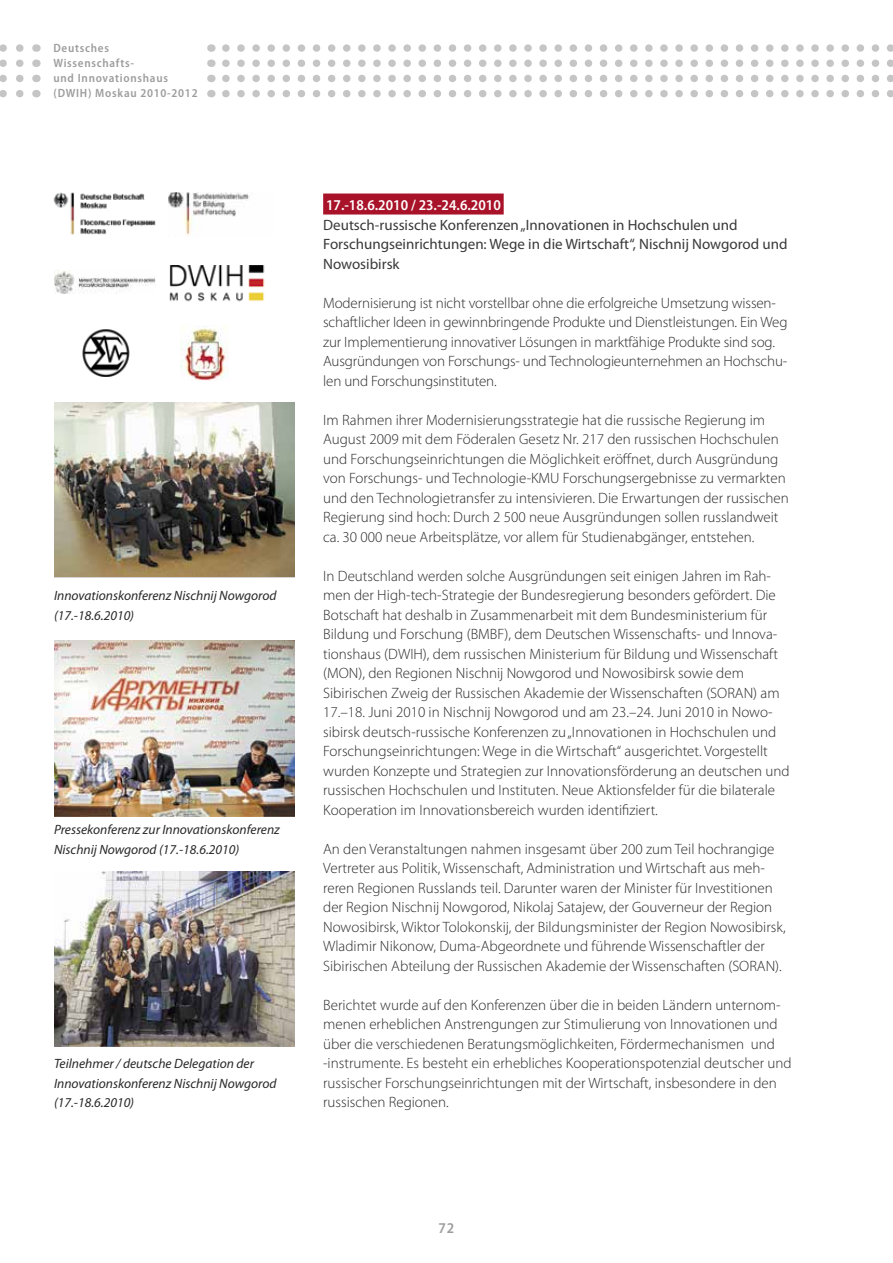
<style>
.page{position:relative;width:893px;height:1263px;background:#fff}
.page>*{position:absolute;margin:0;border:0;box-sizing:border-box;transform-origin:0 0}
.t1{font:300 15px/19.5px "Myriad Pro";color:#292929}
.t2{font:15px/19.5px "Myriad Pro";color:#393939}
.t3{font:600 semi-condensed 15px "Myriad Pro";color:#fff}
.t4{font:600 semi-condensed 15px "Myriad Pro";color:#9d9d9d}
.t5{font:italic 13.5px/19.5px "Myriad Pro";color:#292929}
.t6{font:600 semi-condensed 12px/15px "Myriad Pro";letter-spacing:.06em;color:#9d9d9d}
</style>
<div class="page">
<svg style="left:0;top:44px;width:24px;height:8px"></svg>
<svg style="left:0;top:59px;width:24px;height:8px"></svg>
<svg style="left:0;top:75px;width:24px;height:7px"></svg>
<svg style="left:0;top:90px;width:24px;height:7px"></svg>
<svg style="left:226px;top:44px;width:667px;height:8px"></svg>
<svg style="left:226px;top:59px;width:667px;height:8px"></svg>
<svg style="left:226px;top:75px;width:667px;height:7px"></svg>
<svg style="left:226px;top:90px;width:667px;height:7px"></svg>
<div style="left:323px;top:194px;width:181px;height:21px;background:#a9132a"></div>
<img style="left:53px;top:192px;width:103px;height:43px">
<img style="left:82px;top:329px;width:48px;height:48px">
<img style="left:180px;top:325px;width:49px;height:56px">
<img style="left:54px;top:270px;width:101px;height:24px">
<img style="left:168px;top:192px;width:82px;height:43px">
<img style="left:54px;top:402px;width:241px;height:175px">
<img style="left:54px;top:872px;width:241px;height:175px">
<img style="left:54px;top:641px;width:241px;height:175px">
<img style="left:169px;top:265px;width:96px;height:37px">
<p class="t6" style="left:54px;top:40px;width:146px">Deutsches<br>Wissenschafts-<br>und Innovationshaus (DWIH) Moskau 2010-2012</p>
<p class="t5" style="left:54px;top:586px;width:224px">Innovationskonferenz Nischnij Nowgorod (17.-18.6.2010)</p>
<p class="t5" style="left:54px;top:820px;width:227px">Pressekonferenz zur Innovationskonferenz<br>Nischnij Nowgorod (17.-18.6.2010)</p>
<p class="t5" style="left:54px;top:1053px;width:224px">Teilnehmer / deutsche Delegation der<br>Innovationskonferenz Nischnij Nowgorod (17.-18.6.2010)</p>
<p class="t3" style="left:326px;top:196px;width:176px">17.-18.6.2010 / 23.-24.6.2010</p>
<p class="t2" style="left:323px;top:214px;width:466px">Deutsch-russische Konferenzen „Innovationen in Hochschulen und<br>Forschungseinrichtungen: Wege in die Wirtschaft“, Nischnij Nowgorod und<br>Nowosibirsk</p>
<p class="t1" style="left:323px;top:293px;width:466px">Modernisierung ist nicht vorstellbar ohne die erfolgreiche Umsetzung wissen&shy;schaftlicher Ideen in gewinnbringende Produkte und Dienstleistungen. Ein Weg zur Implementierung innovativer Lösungen in marktfähige Produkte sind sog.<br>Ausgründungen von Forschungs- und Technologieunternehmen an Hochschu&shy;len und Forschungsinstituten.</p>
<p class="t1" style="left:323px;top:410px;width:467px">Im Rahmen ihrer Modernisierungsstrategie hat die russische Regierung im August 2009 mit dem Föderalen Gesetz Nr. 217 den russischen Hochschulen und Forschungseinrichtungen die Möglichkeit eröffnet, durch Ausgründung von Forschungs- und Technologie-KMU Forschungsergebnisse zu vermarkten und den Technologietransfer zu intensivieren. Die Erwartungen der russischen Regierung sind hoch: Durch 2 500 neue Ausgründungen sollen russlandweit ca. 30 000 neue Arbeitsplätze, vor allem für Studienabgänger, entstehen.</p>
<p class="t1" style="left:323px;top:566px;width:468px">In Deutschland werden solche Ausgründungen seit einigen Jahren im Rah&shy;men der High-tech-Strategie der Bundesregierung besonders gefördert. Die Botschaft hat deshalb in Zusammenarbeit mit dem Bundesministerium für Bildung und Forschung (BMBF), dem Deutschen Wissenschafts- und Innova&shy;tionshaus (DWIH), dem russischen Ministerium für Bildung und Wissenschaft (MON), den Regionen Nischnij Nowgorod und Nowosibirsk sowie dem Sibirischen Zweig der Russischen Akademie der Wissenschaften (SORAN) am 17.–18. Juni 2010 in Nischnij Nowgorod und am 23.–24. Juni 2010 in Nowo&shy;sibirsk deutsch-russische Konferenzen zu „Innovationen in Hochschulen und Forschungseinrichtungen: Wege in die Wirtschaft“ ausgerichtet. Vorgestellt wurden Konzepte und Strategien zur Innovationsförderung an deutschen und russischen Hochschulen und Instituten. Neue Aktionsfelder für die bilaterale Kooperation im Innovationsbereich wurden identifiziert.</p>
<p class="t1" style="left:323px;top:839px;width:464px">An den Veranstaltungen nahmen insgesamt über 200 zum Teil hochrangige Vertreter aus Politik, Wissenschaft, Administration und Wirtschaft aus meh&shy;reren Regionen Russlands teil. Darunter waren der Minister für Investitionen der Region Nischnij Nowgorod, Nikolaj Satajew, der Gouverneur der Region Nowosibirsk, Wiktor Tolokonskij, der Bildungsminister der Region Nowosibirsk, Wladimir Nikonow, Duma-Abgeordnete und führende Wissenschaftler der Sibirischen Abteilung der Russischen Akademie der Wissenschaften (SORAN).</p>
<p class="t1" style="left:323px;top:995px;width:470px">Berichtet wurde auf den Konferenzen über die in beiden Ländern unternom&shy;menen erheblichen Anstrengungen zur Stimulierung von Innovationen und über die verschiedenen Beratungsmöglichkeiten, Fördermechanismen und -instrumente. Es besteht ein erhebliches Kooperationspotenzial deutscher und russischer Forschungseinrichtungen mit der Wirtschaft, insbesondere in den russischen Regionen.</p>
<p class="t4" style="left:439px;top:1218px;width:17px">72</p>
</div>
